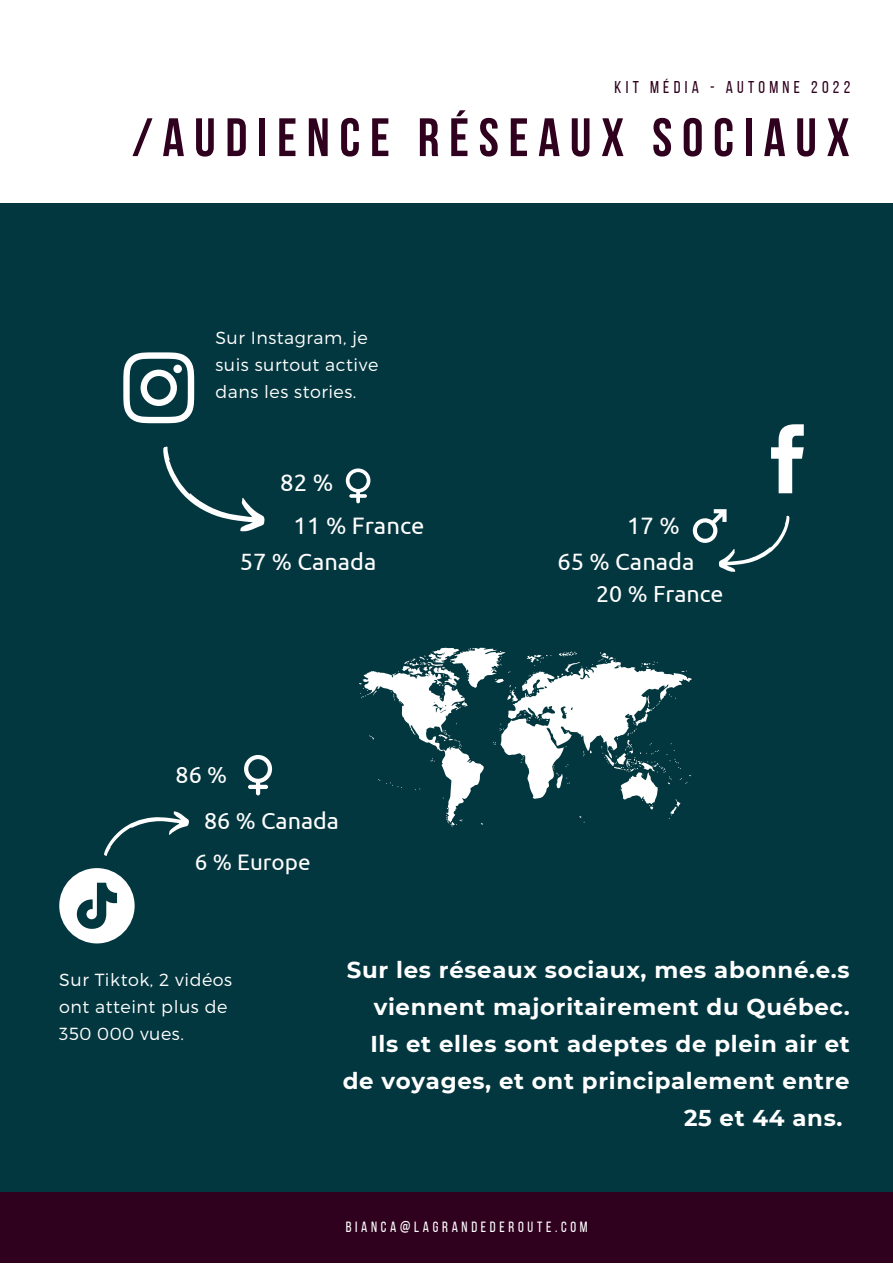
<style>
.page{position:relative;width:893px;height:1264px;background:#fff}
.page>*{position:absolute;margin:0;border:0;box-sizing:border-box;transform-origin:0 0}
.t1{font:700 54px "Bebas Neue";letter-spacing:.18em;color:#30011e}
.t2{font:24px "Ubuntu";color:#fff}
.t3{font:23.85px "Ubuntu";color:#fff}
.t4{font:23.7px "Ubuntu";color:#fff}
.t5{font:23.55px "Ubuntu";color:#fff}
.t6{font:23.25px "Ubuntu";color:#fff}
.t7{font:23.1px "Ubuntu";color:#fff}
.t8{font:700 22.8px "Montserrat";letter-spacing:.03em;color:#fff}
.t9{font:22.5px "Ubuntu";color:#fff}
.t10{font:300 17.55px/27px "Montserrat";letter-spacing:.03em;color:#fff}
.t11{font:17.1px "Bebas Neue";letter-spacing:.25em;color:#30011e}
.t12{font:14.85px "Bebas Neue";letter-spacing:.25em;color:#fff}
</style>
<div class="page">
<div style="left:0;top:1191px;width:892px;height:71px;background:#30011e"></div>
<div style="left:0;top:203px;width:892px;height:988px;background:#03373f"></div>
<svg style="left:359px;top:647px;width:333px;height:179px"></svg>
<svg style="left:123px;top:352px;width:71px;height:71px"></svg>
<div style="left:173px;top:364px;width:9px;height:9px;background:#fff;border-radius:50%"></div>
<svg style="left:771px;top:424px;width:32px;height:69px"></svg>
<svg style="left:163px;top:446px;width:102px;height:86px"></svg>
<svg style="left:104px;top:811px;width:85px;height:45px"></svg>
<svg style="left:59px;top:868px;width:76px;height:75px"></svg>
<svg style="left:346px;top:468px;width:24px;height:35px"></svg>
<svg style="left:692px;top:509px;width:98px;height:63px"></svg>
<svg style="left:244px;top:755px;width:28px;height:40px"></svg>
<p class="t11" style="left:614px;top:80px;width:237px">KIT MÉDIA - AUTOMNE 2022</p>
<h1 class="t1" style="left:132px;top:116px;width:719px">/AUDIENCE RÉSEAUX SOCIAUX</h1>
<p class="t10" style="left:215px;top:323px;width:164px">Sur Instagram, je suis surtout active dans les stories.</p>
<p class="t2" style="left:280px;top:468px;width:55px">82 %</p>
<p class="t3" style="left:293px;top:512px;width:132px">11 % France</p>
<p class="t4" style="left:627px;top:512px;width:54px">17 %</p>
<p class="t5" style="left:240px;top:547px;width:138px">57 % Canada</p>
<p class="t4" style="left:557px;top:547px;width:139px">65 % Canada</p>
<p class="t6" style="left:175px;top:761px;width:53px">86 %</p>
<p class="t6" style="left:204px;top:807px;width:137px">86 % Canada</p>
<p class="t9" style="left:195px;top:849px;width:117px">6 % Europe</p>
<p class="t7" style="left:596px;top:580px;width:129px">20 % France</p>
<p class="t10" style="left:59px;top:965px;width:174px">Sur Tiktok, 2 vidéos ont atteint plus de<br>350 000 vues.</p>
<p class="t8" style="left:347px;top:955px;width:504px">Sur les réseaux sociaux, mes abonné.e.s</p>
<p class="t8" style="left:373px;top:992px;width:477px">viennent majoritairement du Québec.</p>
<p class="t8" style="left:370px;top:1029px;width:481px">Ils et elles sont adeptes de plein air et</p>
<p class="t8" style="left:343px;top:1067px;width:508px">de voyages, et ont principalement entre</p>
<p class="t8" style="left:684px;top:1104px;width:160px">25 et 44 ans.</p>
<p class="t12" style="left:345px;top:1220px;width:243px">BIANCA@LAGRANDEDEROUTE.COM</p>
</div>
